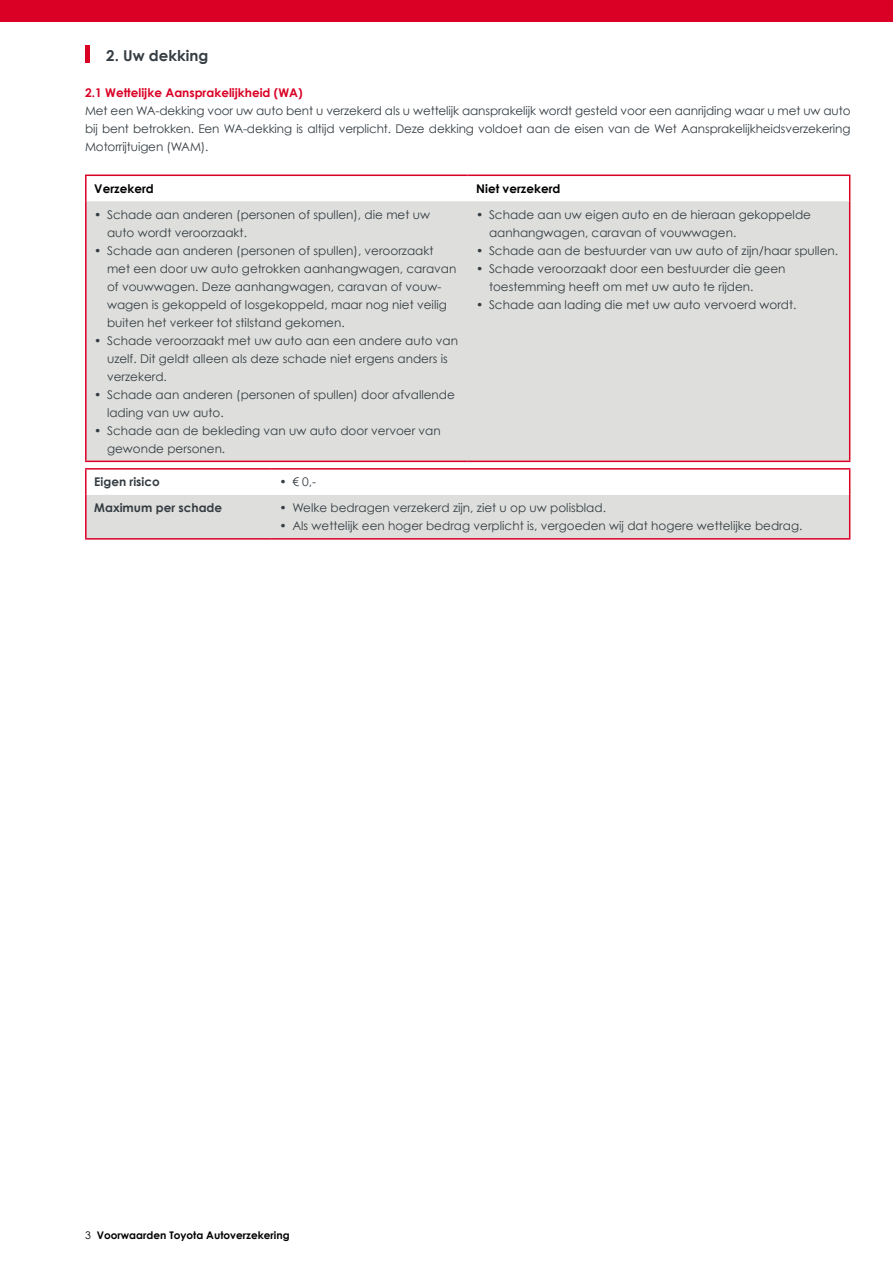
<style>
.page{position:relative;width:893px;height:1263px;background:#fff}
.page>*{position:absolute;margin:0;border:0;box-sizing:border-box;transform-origin:0 0}
.t1{font:700 15px "Century Gothic";color:#353d43}
.t2{font:12px/18px "Century Gothic";color:#353d43}
.t3{font:700 12px "Century Gothic";color:#da0025}
.t4{font:700 12px "Century Gothic";color:#353d43}
.t5{font:700 12px "Century Gothic";color:#000}
.t6{font:700 10.5px "Century Gothic";color:#000}
.s1{font-weight:400}
</style>
<div class="page">
<div style="left:0;top:0;width:893px;height:21px;background:#da0025"></div>
<div style="left:85px;top:46px;width:5px;height:17px;background:#da0025"></div>
<div style="left:87px;top:201px;width:762px;height:260px;background:#dedfdc"></div>
<hr style="left:85px;top:175px;width:383px;height:1px;background:#da0025">
<hr style="left:85px;top:176px;width:2px;height:25px;background:#da0025">
<hr style="left:468px;top:175px;width:382px;height:1px;background:#da0025">
<svg style="left:849px;top:176px;width:1px;height:25px"></svg>
<hr style="left:85px;top:201px;width:2px;height:260px;background:#da0025">
<hr style="left:849px;top:201px;width:1px;height:260px;background:#da0025">
<hr style="left:85px;top:461px;width:383px;height:1px;background:#da0025">
<hr style="left:468px;top:461px;width:382px;height:1px;background:#da0025">
<hr style="left:85px;top:468px;width:186px;height:2px;background:#da0025">
<hr style="left:85px;top:470px;width:2px;height:25px;background:#da0025">
<hr style="left:271px;top:468px;width:579px;height:2px;background:#da0025">
<svg style="left:86px;top:470px;width:764px;height:68px"></svg>
<hr style="left:85px;top:495px;width:2px;height:43px;background:#da0025">
<hr style="left:849px;top:495px;width:1px;height:43px;background:#da0025">
<hr style="left:85px;top:538px;width:186px;height:2px;background:#da0025">
<hr style="left:271px;top:538px;width:579px;height:2px;background:#da0025">
<p class="t1" style="left:106px;top:46px;width:103px">2. Uw dekking</p>
<p class="t3" style="left:85px;top:85px;width:219px">2.1 Wettelijke Aansprakelijkheid (WA)</p>
<p class="t2" style="left:85px;top:101px;width:767px;text-align:justify">Met een WA-dekking voor uw auto bent u verzekerd als u wettelijk aansprakelijk wordt gesteld voor een aanrijding waar u met uw auto bij bent betrokken. Een WA-dekking is altijd verplicht. Deze dekking voldoet aan de eisen van de Wet Aansprakelijkheidsverzekering Motorrijtuigen (WAM).</p>
<p class="t5" style="left:94px;top:181px;width:61px">Verzekerd</p>
<p class="t5" style="left:476px;top:181px;width:86px">Niet verzekerd</p>
<p class="t2" style="left:107px;top:205px;width:325px;text-indent:-13px">• Schade aan anderen (personen of spullen), die met uw auto wordt veroorzaakt.</p>
<p class="t2" style="left:107px;top:241px;width:351px;text-indent:-13px">• Schade aan anderen (personen of spullen), veroorzaakt met een door uw auto getrokken aanhangwagen, caravan of vouwwagen. Deze aanhangwagen, caravan of vouw&shy;wagen is gekoppeld of losgekoppeld, maar nog niet veilig buiten het verkeer tot stilstand gekomen.</p>
<p class="t2" style="left:107px;top:331px;width:353px;text-indent:-13px">• Schade veroorzaakt met uw auto aan een andere auto van uzelf. Dit geldt alleen als deze schade niet ergens anders is verzekerd.</p>
<p class="t2" style="left:107px;top:385px;width:349px;text-indent:-13px">• Schade aan anderen (personen of spullen) door afvallende lading van uw auto.</p>
<p class="t2" style="left:107px;top:421px;width:335px;text-indent:-13px">• Schade aan de bekleding van uw auto door vervoer van gewonde personen.</p>
<p class="t2" style="left:489px;top:205px;width:323px;text-indent:-13px">• Schade aan uw eigen auto en de hieraan gekoppelde aanhangwagen, caravan of vouwwagen.</p>
<p class="t2" style="left:476px;top:241px;width:363px">• Schade aan de bestuurder van uw auto of zijn/haar spullen.</p>
<p class="t2" style="left:489px;top:259px;width:298px;text-indent:-13px">• Schade veroorzaakt door een bestuurder die geen toestemming heeft om met uw auto te rijden.</p>
<p class="t2" style="left:476px;top:295px;width:322px">• Schade aan lading die met uw auto vervoerd wordt.</p>
<p class="t4" style="left:94px;top:474px;width:67px">Eigen risico</p>
<p class="t2" style="left:280px;top:473px;width:38px">• € 0,-</p>
<p class="t4" style="left:94px;top:500px;width:129px">Maximum per schade</p>
<p class="t2" style="left:280px;top:499px;width:328px">• Welke bedragen verzekerd zijn, ziet u op uw polisblad.</p>
<p class="t2" style="left:280px;top:517px;width:524px">• Als wettelijk een hoger bedrag verplicht is, vergoeden wij dat hogere wettelijke bedrag.</p>
<p class="t6" style="left:85px;top:1228px;width:206px"><span class="s1">3</span> Voorwaarden Toyota Autoverzekering</p>
</div>
